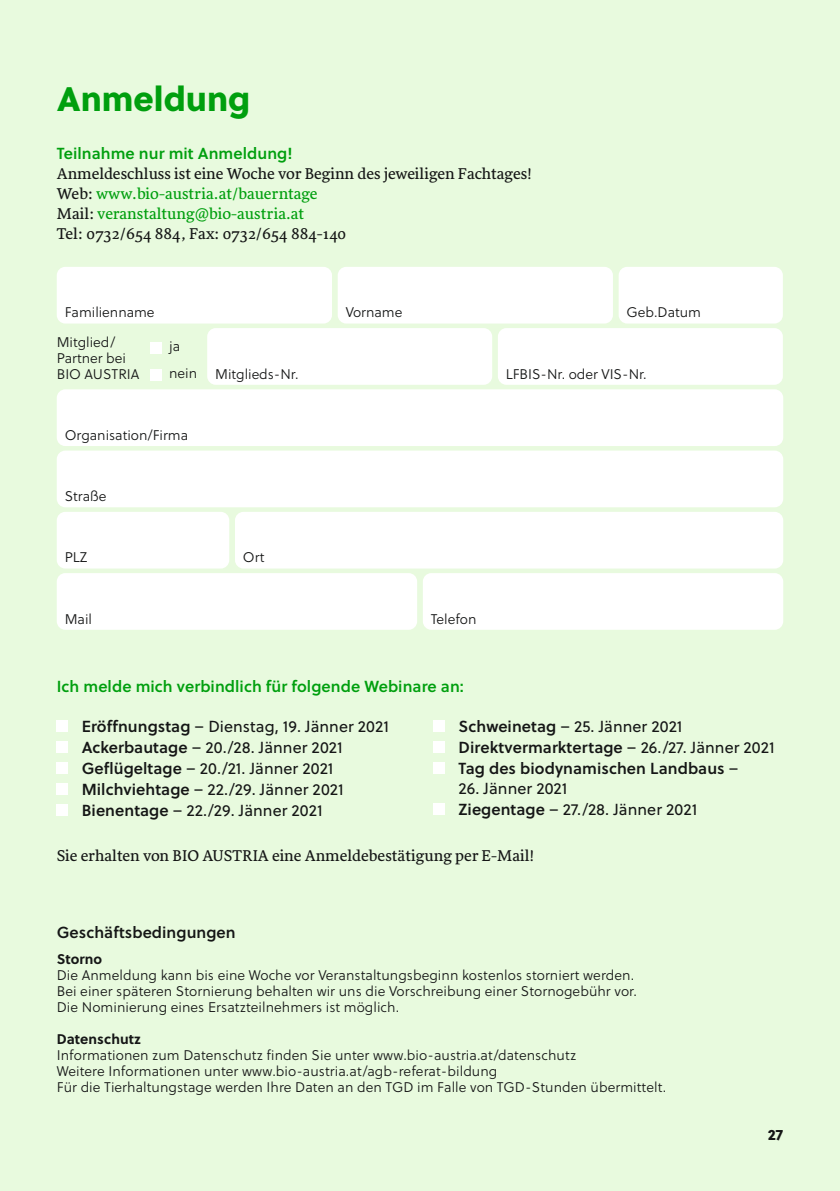
<style>
.page{position:relative;width:840px;height:1191px;background:#fff}
.page>*{position:absolute;margin:0;border:0;box-sizing:border-box;transform-origin:0 0}
.t1{font:34px "Soleil Xb";color:#009f0e}
.t2{font:16px "Soleil";letter-spacing:.005em;color:#151616}
.t3{font:16px "Sirba";letter-spacing:.005em;color:#151616}
.t4{font:16px "Soleil Sb";letter-spacing:.005em;color:#151616}
.t5{font:16px "Soleil Sb";letter-spacing:.005em;color:#009f0e}
.t6{font:16px "Sirba";letter-spacing:.005em;color:#009f0e}
.t7{font:15px "Soleil Xb";color:#151616}
.t8{font:14px/16px "Soleil Lt";letter-spacing:.005em;color:#151616}
.t9{font:700 14px "Soleil";letter-spacing:.005em;color:#151616}
.s1{color:#151616}
.s2{font-family:"Soleil Sb"}
.s3{font-family:"Soleil"}
</style>
<div class="page">
<div style="left:0;top:0;width:839px;height:1191px;background:#e8fade"></div>
<div style="left:57px;top:720px;width:11px;height:11px;background:#fff"></div>
<div style="left:57px;top:741px;width:11px;height:11px;background:#fff"></div>
<div style="left:57px;top:762px;width:11px;height:11px;background:#fff"></div>
<div style="left:57px;top:783px;width:11px;height:11px;background:#fff"></div>
<div style="left:57px;top:804px;width:11px;height:11px;background:#fff"></div>
<div style="left:433px;top:720px;width:12px;height:11px;background:#fff"></div>
<div style="left:433px;top:741px;width:12px;height:11px;background:#fff"></div>
<div style="left:433px;top:762px;width:12px;height:11px;background:#fff"></div>
<div style="left:433px;top:803px;width:12px;height:11px;background:#fff"></div>
<div style="left:57px;top:267px;width:275px;height:56px;background:#fff;border-radius:9px"></div>
<div style="left:57px;top:450px;width:725px;height:57px;background:#fff;border-radius:9px"></div>
<div style="left:57px;top:573px;width:360px;height:57px;background:#fff;border-radius:9px"></div>
<div style="left:422px;top:573px;width:360px;height:57px;background:#fff;border-radius:9px"></div>
<div style="left:57px;top:389px;width:725px;height:57px;background:#fff;border-radius:9px"></div>
<div style="left:57px;top:512px;width:172px;height:56px;background:#fff;border-radius:9px"></div>
<div style="left:235px;top:512px;width:547px;height:56px;background:#fff;border-radius:9px"></div>
<div style="left:337px;top:267px;width:275px;height:56px;background:#fff;border-radius:9px"></div>
<div style="left:618px;top:267px;width:164px;height:56px;background:#fff;border-radius:9px"></div>
<div style="left:207px;top:328px;width:285px;height:57px;background:#fff;border-radius:9px"></div>
<div style="left:497px;top:328px;width:285px;height:57px;background:#fff;border-radius:9px"></div>
<div style="left:150px;top:342px;width:12px;height:11px;background:#fff"></div>
<div style="left:150px;top:369px;width:12px;height:11px;background:#fff"></div>
<p class="t1" style="left:57px;top:72px;width:195px">Anmeldung</p>
<p class="t5" style="left:57px;top:141px;width:237px">Teilnahme nur mit Anmeldung!</p>
<p class="t3" style="left:57px;top:161px;width:476px">Anmeldeschluss ist eine Woche vor Beginn des jeweiligen Fachtages!</p>
<p class="t6" style="left:57px;top:181px;width:262px"><span class="s1">Web:</span> www.bio-austria.at/bauerntage</p>
<p class="t6" style="left:57px;top:201px;width:249px"><span class="s1">Mail:</span> veranstaltung@bio-austria.at</p>
<p class="t3" style="left:57px;top:221px;width:291px">Tel: 0732/654 884, Fax: 0732/654 884-140</p>
<p class="t8" style="left:65px;top:304px;width:91px">Familienname</p>
<p class="t8" style="left:57px;top:333px;width:71px">Mitglied/<br>Partner bei</p>
<p class="t8" style="left:57px;top:365px;width:84px">BIO AUSTRIA</p>
<p class="t8" style="left:169px;top:338px;width:13px">ja</p>
<p class="t8" style="left:169px;top:365px;width:29px">nein</p>
<p class="t8" style="left:65px;top:427px;width:125px">Organisation/Firma</p>
<p class="t8" style="left:65px;top:488px;width:43px">Straße</p>
<p class="t8" style="left:345px;top:304px;width:58px">Vorname</p>
<p class="t8" style="left:626px;top:304px;width:76px">Geb.Datum</p>
<p class="t8" style="left:215px;top:365px;width:85px">Mitglieds-Nr.</p>
<p class="t8" style="left:505px;top:365px;width:142px">LFBIS-Nr. oder VIS-Nr.</p>
<p class="t8" style="left:65px;top:549px;width:24px">PLZ</p>
<p class="t8" style="left:243px;top:549px;width:23px">Ort</p>
<p class="t8" style="left:65px;top:610px;width:29px">Mail</p>
<p class="t8" style="left:430px;top:610px;width:47px">Telefon</p>
<p class="t5" style="left:57px;top:674px;width:408px">Ich melde mich verbindlich für folgende Webinare an:</p>
<p class="t2" style="left:82px;top:714px;width:308px"><span class="s2">Eröffnungstag</span> – Dienstag, 19. Jänner 2021</p>
<p class="t2" style="left:82px;top:735px;width:262px"><span class="s2">Ackerbautage</span> – 20./28. Jänner 2021</p>
<p class="t2" style="left:82px;top:756px;width:253px"><span class="s2">Geflügeltage</span> – 20./21. Jänner 2021</p>
<p class="t2" style="left:82px;top:777px;width:263px"><span class="s2">Milchviehtage</span> – 22./29. Jänner 2021</p>
<p class="t2" style="left:82px;top:798px;width:242px"><span class="s2">Bienentage</span> – 22./29. Jänner 2021</p>
<p class="t2" style="left:458px;top:714px;width:225px"><span class="s2">Schweinetag</span> – 25. Jänner 2021</p>
<p class="t4" style="left:458px;top:735px;width:317px">Direktvermarktertage <span class="s3">– 26./27. Jänner 2021</span></p>
<p class="t4" style="left:458px;top:756px;width:281px">Tag des biodynamischen Landbaus <span class="s3">–</span></p>
<p class="t2" style="left:458px;top:776px;width:110px">26. Jänner 2021</p>
<p class="t2" style="left:458px;top:797px;width:240px"><span class="s2">Ziegentage</span> – 27./28. Jänner 2021</p>
<p class="t3" style="left:57px;top:844px;width:479px">Sie erhalten von BIO AUSTRIA eine Anmeldebestätigung per E-Mail!</p>
<p class="t4" style="left:57px;top:920px;width:180px">Geschäftsbedingungen</p>
<p class="t9" style="left:57px;top:948px;width:47px">Storno</p>
<p class="t8" style="left:57px;top:967px;width:581px">Die Anmeldung kann bis eine Woche vor Veranstaltungsbeginn kostenlos storniert werden.<br>Bei einer späteren Stornierung behalten wir uns die Vorschreibung einer Stornogebühr vor.<br>Die Nominierung eines Ersatzteilnehmers ist möglich.</p>
<p class="t9" style="left:57px;top:1028px;width:86px">Datenschutz</p>
<p class="t8" style="left:57px;top:1047px;width:520px">Informationen zum Datenschutz finden Sie unter www.bio-austria.at/datenschutz</p>
<p class="t8" style="left:57px;top:1063px;width:442px">Weitere Informationen unter www.bio-austria.at/agb-referat-bildung</p>
<p class="t8" style="left:57px;top:1079px;width:610px">Für die Tierhaltungstage werden Ihre Daten an den TGD im Falle von TGD-Stunden übermittelt.</p>
<p class="t7" style="left:767px;top:1122px;width:17px">27</p>
</div>
